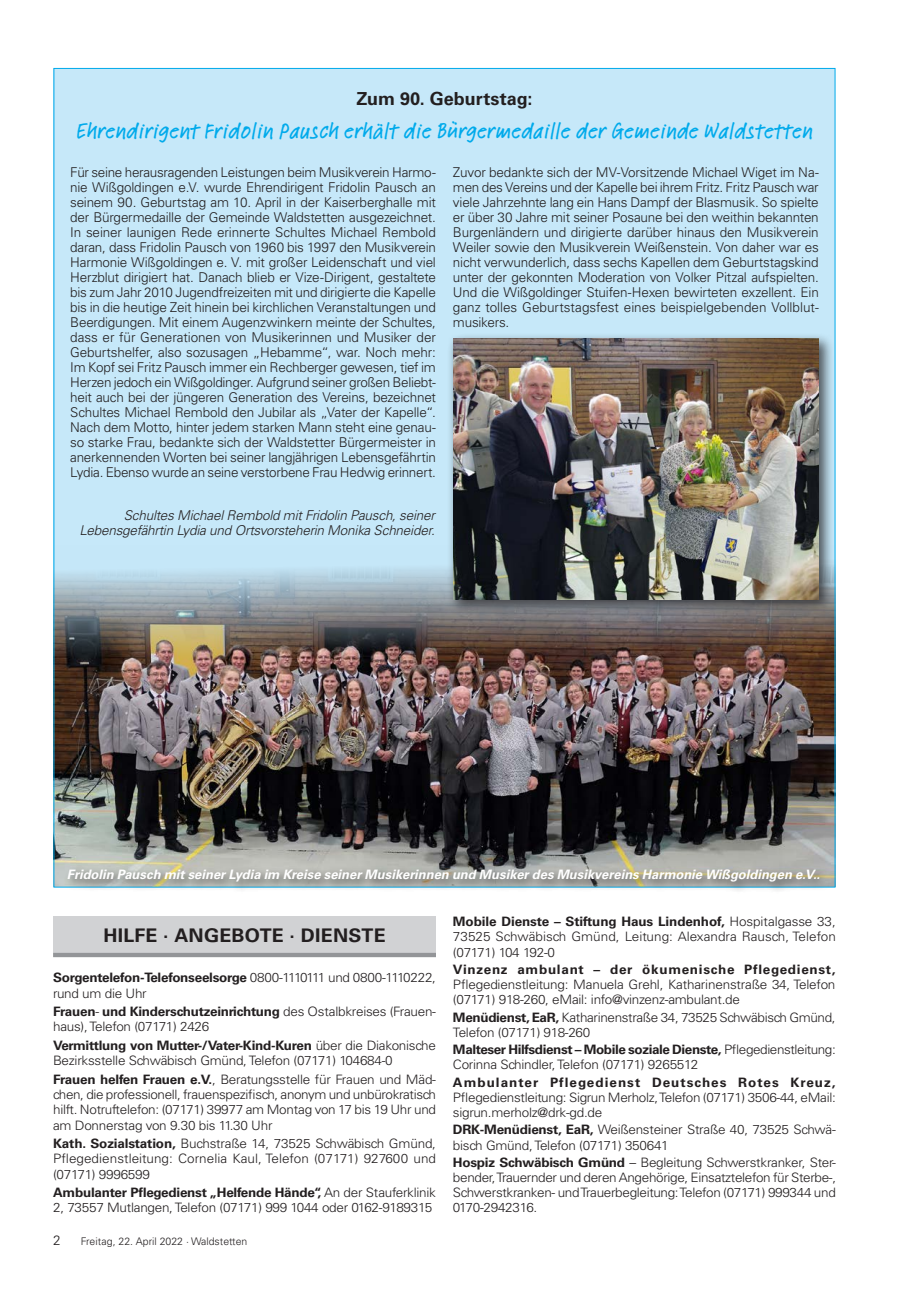
<style>
.page{position:relative;width:906px;height:1289px;background:#fff}
.page>*{position:absolute;margin:0;border:0;box-sizing:border-box;transform-origin:0 0}
.Grundschrift{font:500 23.25px "Linotype Feltpen";letter-spacing:.005em;color:#00aaeb}
.t1{font:700 18.75px "Univers LT";letter-spacing:.01em;color:#231f20;scale:1.04 1}
.Grundschrift-2{font:700 18px "Univers LT";letter-spacing:.005em;color:#231f20}
.Grundschrift-3{font:300 13.5px/15px "Univers LT";letter-spacing:-.015em;color:#231f20;text-align:justify}
.Grundschrift-4{font:italic 300 13.5px/15px "Univers LT";letter-spacing:-.015em;color:#231f20;text-align:right}
.Grundschrift-5{font:italic 700 13.05px "Univers LT";color:#fff}
.Grundschrift-6{font:300 12.9px/15.1px "Univers LT";letter-spacing:-.02em;color:#231f20;scale:1.04 1}
.t2{font:300 10.5px "Univers LT";color:#231f20}
.s1{font-weight:700}
</style>
<div class="page">
<div style="left:54px;top:68px;width:781px;height:819px;background:#c6e8f9"></div>
<img style="left:56px;top:568px;width:777px;height:317px">
<div style="left:447px;top:332px;width:387px;height:283px;background:#231f20;opacity:.75"></div>
<img style="left:453px;top:338px;width:366px;height:261px">
<div style="left:64px;top:864px;width:767px;height:30px;background:#231f20;opacity:.75"></div>
<div style="left:53px;top:916px;width:383px;height:41px;background:#d1d2d4"></div>
<div style="left:53px;top:952px;width:383px;height:5px;background:#939598"></div>
<p class="Grundschrift-2" style="left:356px;top:88px;width:177px">Zum 90. Geburtstag:</p>
<p class="Grundschrift" style="left:76px;top:115px;width:738px">Ehrendirigent Fridolin Pausch erhält die Bürgermedaille der Gemeinde Waldstetten</p>
<p class="Grundschrift-3" style="left:453px;top:164px;width:367px">Zuvor bedankte sich der MV-Vorsitzende Michael Wiget im Na&shy;men des Vereins und der Kapelle bei ihrem Fritz. Fritz Pausch war viele Jahrzehnte lang ein Hans Dampf der Blasmusik. So spielte er über 30 Jahre mit seiner Posaune bei den weithin bekannten Burgenländern und dirigierte darüber hinaus den Musikverein Weiler sowie den Musikverein Weißenstein. Von daher war es nicht verwunderlich, dass sechs Kapellen dem Geburtstagskind unter der gekonnten Moderation von Volker Pitzal aufspielten.<br>Und die Wißgoldinger Stuifen-Hexen bewirteten exzellent. Ein ganz tolles Geburtstagsfest eines beispielgebenden Vollblut&shy;musikers.</p>
<p class="Grundschrift-3" style="left:70px;top:164px;width:367px">Für seine herausragenden Leistungen beim Musikverein Harmo&shy;nie Wißgoldingen e.V. wurde Ehrendirigent Fridolin Pausch an seinem 90. Geburtstag am 10. April in der Kaiserberghalle mit der Bürgermedaille der Gemeinde Waldstetten ausgezeichnet.<br>In seiner launigen Rede erinnerte Schultes Michael Rembold daran, dass Fridolin Pausch von 1960 bis 1997 den Musikverein Harmonie Wißgoldingen e. V. mit großer Leidenschaft und viel Herzblut dirigiert hat. Danach blieb er Vize-Dirigent, gestaltete bis zum Jahr 2010 Jugendfreizeiten mit und dirigierte die Kapelle bis in die heutige Zeit hinein bei kirchlichen Veranstaltungen und Beerdigungen. Mit einem Augenzwinkern meinte der Schultes, dass er für Generationen von Musikerinnen und Musiker der Geburtshelfer, also sozusagen „Hebamme“, war. Noch mehr:<br>Im Kopf sei Fritz Pausch immer ein Rechberger gewesen, tief im Herzen jedoch ein Wißgoldinger. Aufgrund seiner großen Beliebt&shy;heit auch bei der jüngeren Generation des Vereins, bezeichnet Schultes Michael Rembold den Jubilar als „Vater der Kapelle“.<br>Nach dem Motto, hinter jedem starken Mann steht eine genau&shy;so starke Frau, bedankte sich der Waldstetter Bürgermeister in anerkennenden Worten bei seiner langjährigen Lebensgefährtin Lydia. Ebenso wurde an seine verstorbene Frau Hedwig erinnert.</p>
<p class="Grundschrift-4" style="left:80px;top:507px;width:357px">Schultes Michael Rembold mit Fridolin Pausch, seiner<br>Lebensgefährtin Lydia und Ortsvorsteherin Monika Schneider.</p>
<p class="Grundschrift-5" style="left:67px;top:866px;width:754px">Fridolin Pausch mit seiner Lydia im Kreise seiner Musikerinnen und Musiker des Musikvereins Harmonie Wißgoldingen e.V..</p>
<p class="t1" style="left:103px;top:924px;width:273px">HILFE · ANGEBOTE · DIENSTE</p>
<p class="Grundschrift-6" style="left:53px;top:970px;width:369px"><span class="s1">Sorgentelefon-Telefonseelsorge</span> 0800-1110111 und 0800-1110222, rund um die Uhr</p>
<p class="Grundschrift-6" style="left:53px;top:1003px;width:369px"><span class="s1">Frauen</span>- <span class="s1">und Kinderschutzeinrichtung</span> des Ostalbkreises (Frauen&shy;haus), Telefon (07171) 2426</p>
<p class="Grundschrift-6" style="left:53px;top:1037px;width:369px"><span class="s1">Vermittlung von Mutter-/Vater-Kind-Kuren</span> über die Diakonische<br>Bezirksstelle Schwäbisch Gmünd, Telefon (07171) 104684-0</p>
<p class="Grundschrift-6" style="left:53px;top:1071px;width:370px;text-align:justify"><span class="s1">Frauen helfen Frauen e.V.</span>, Beratungsstelle für Frauen und Mäd&shy;chen, die professionell, frauenspezifisch, anonym und unbürokratisch hilft. Notruftelefon: (07171) 39977 am Montag von 17 bis 19 Uhr und am Donnerstag von 9.30 bis 11.30 Uhr</p>
<p class="Grundschrift-6" style="left:53px;top:1135px;width:370px;text-align:justify"><span class="s1">Kath. Sozialstation,</span> Buchstraße 14, 73525 Schwäbisch Gmünd, Pflegedienstleitung: Cornelia Kaul, Telefon (07171) 927600 und (07171) 9996599</p>
<p class="Grundschrift-6" style="left:53px;top:1184px;width:369px"><span class="s1">Ambulanter Pflegedienst „Helfende Hände“,</span> An der Stauferklinik<br>2, 73557 Mutlangen, Telefon (07171) 999 1044 oder 0162-9189315</p>
<p class="Grundschrift-3" style="left:53px;top:1232px;width:9px">2</p>
<p class="t2" style="left:81px;top:1234px;width:168px">Freitag, 22. April 2022 · Waldstetten</p>
<p class="Grundschrift-6" style="left:453px;top:914px;width:370px;text-align:justify"><span class="s1">Mobile Dienste – Stiftung Haus Lindenhof,</span> Hospitalgasse 33, 73525 Schwäbisch Gmünd, Leitung: Alexandra Rausch, Telefon (07171) 104 192-0</p>
<p class="Grundschrift-6" style="left:453px;top:961px;width:369px;text-align:justify"><span class="s1">Vinzenz ambulant – der ökumenische Pflegedienst, </span>Pflegedienstleitung: Manuela Grehl, Katharinenstraße 34, Telefon (07171) 918-260, eMail: info@vinzenz-ambulant.de</p>
<p class="Grundschrift-6" style="left:453px;top:1009px;width:369px"><span class="s1">Menüdienst, EaR,</span> Katharinenstraße 34, 73525 Schwäbisch Gmünd,<br>Telefon (07171) 918-260</p>
<p class="Grundschrift-6" style="left:453px;top:1041px;width:369px"><span class="s1">Malteser Hilfsdienst – Mobile soziale Dienste,</span> Pflegedienstleitung:<br>Corinna Schindler, Telefon (07171) 9265512</p>
<p class="Grundschrift-6" style="left:453px;top:1074px;width:370px;text-align:justify"><span class="s1">Ambulanter Pflegedienst Deutsches Rotes Kreuz, </span>Pflegedienstleitung: Sigrun Merholz, Telefon (07171) 3506-44, eMail: sigrun.merholz@drk-gd.de</p>
<p class="Grundschrift-6" style="left:453px;top:1122px;width:369px"><span class="s1">DRK-Menüdienst, EaR,</span> Weißensteiner Straße 40, 73525 Schwä&shy;bisch Gmünd, Telefon (07171) 350641</p>
<p class="Grundschrift-6" style="left:453px;top:1154px;width:370px;text-align:justify"><span class="s1">Hospiz Schwäbisch Gmünd</span> – Begleitung Schwerstkranker, Ster&shy;bender, Trauernder und deren Angehörige, Einsatztelefon für Sterbe-, Schwerstkranken- und Trauerbegleitung: Telefon (07171) 999344 und 0170-2942316.</p>
</div>
